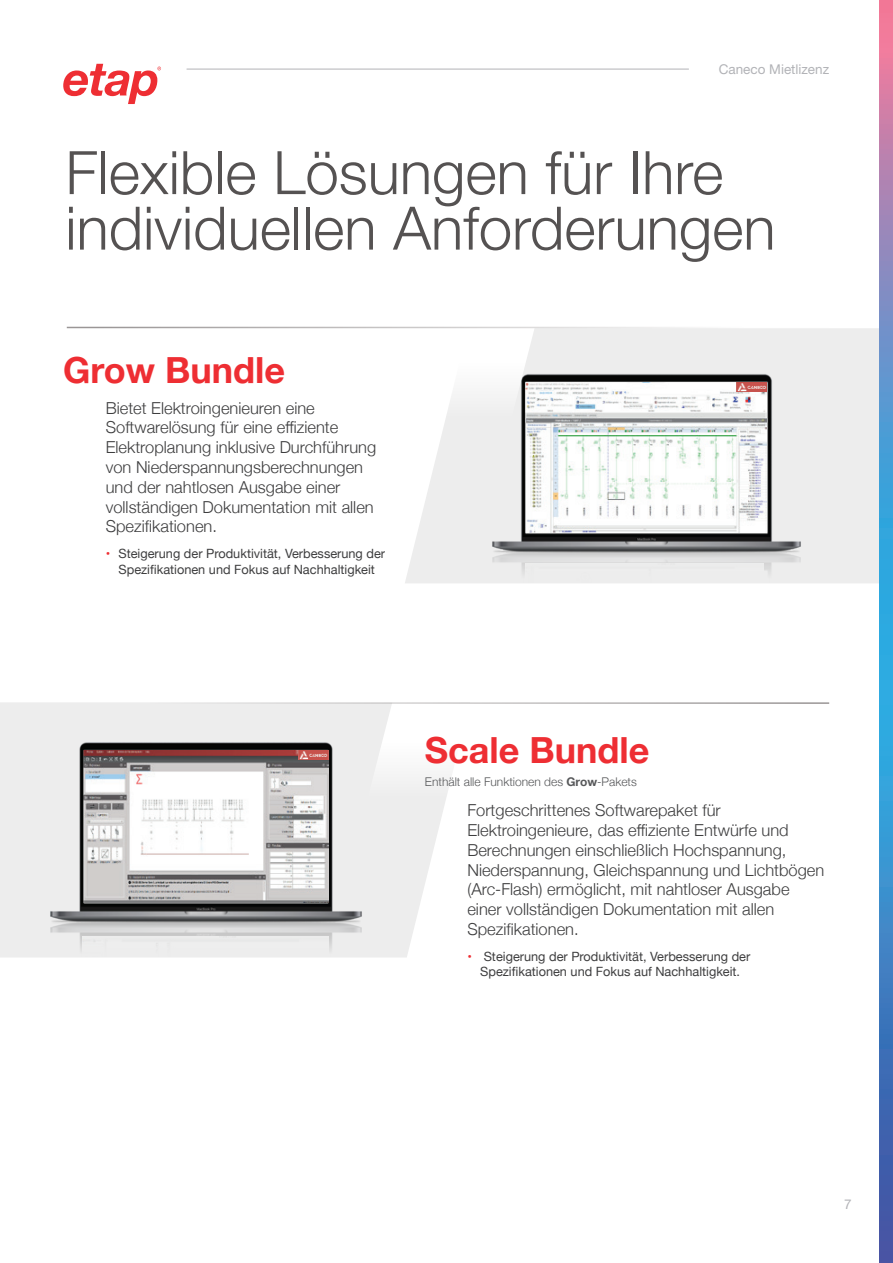
<style>
.page{position:relative;width:893px;height:1263px;background:#fff}
.page>*{position:absolute;margin:0;border:0;box-sizing:border-box;transform-origin:0 0}
.t1{font:300 60px/55.5px "Helvetica Neue";color:#555252}
.t2{font:700 36px "Helvetica Neue";color:#ee2e33}
.t3{font:300 16.5px/19.8px "Helvetica Neue";color:#3e3e3f}
.t4{font:13.5px "Helvetica Neue LT Pro";color:#b2b3b7}
.t5{font:12.75px/15.3px "Helvetica Neue";color:#3e3e3f;text-align:center}
.t6{font:300 12px "Helvetica Neue";color:#57585a}
.s1{color:#ee2e33}
.s2{font-weight:700}
</style>
<div class="page">
<svg style="left:405px;top:328px;width:474px;height:255px;background:#eee"></svg>
<img style="left:487px;top:359px;width:319px;height:189px">
<img style="left:487px;top:548px;width:319px;height:35px">
<div style="left:525px;top:564px;width:238px;height:19px;background:#ededed"></div>
<svg style="left:241px;top:326px;width:295px;height:93px"></svg>
<hr style="left:67px;top:327px;width:762px;height:1px;background:#9a9696">
<svg style="left:0;top:702px;width:446px;height:255px;background:#eee"></svg>
<img style="left:45px;top:726px;width:323px;height:191px">
<img style="left:45px;top:917px;width:323px;height:40px">
<div style="left:82px;top:936px;width:246px;height:21px;background:#ededed"></div>
<svg style="left:368px;top:704px;width:84px;height:94px"></svg>
<hr style="left:67px;top:702px;width:762px;height:2px;background:#9a9696">
<img style="left:525px;top:382px;width:242px;height:151px">
<img style="left:737px;top:382px;width:30px;height:9px">
<img style="left:84px;top:750px;width:244px;height:152px">
<img style="left:298px;top:750px;width:30px;height:9px">
<svg style="left:63px;top:64px;width:98px;height:40px"></svg>
<svg style="left:879px;top:0;width:14px;height:1263px;background:#5d8ac3"></svg>
<hr style="left:187px;top:69px;width:502px;height:1px;background:#b2b3b7">
<p class="t4" style="left:719px;top:61px;width:112px">Caneco Mietlizenz</p>
<h1 class="t1" style="left:65px;top:141px;width:712px">Flexible Lösungen für Ihre individuellen Anforderungen</h1>
<h2 class="t2" style="left:63px;top:342px;width:223px">Grow Bundle</h2>
<p class="t3" style="left:106px;top:397px;width:272px">Bietet Elektroingenieuren eine Softwarelösung für eine effiziente Elektroplanung inklusive Durchführung von Niederspannungsberechnungen und der nahtlosen Ausgabe einer vollständigen Dokumentation mit allen Spezifikationen.</p>
<p class="t5" style="left:106px;top:547px;width:281px"><span class="s1">•</span> Steigerung der Produktivität, Verbesserung der<br>Spezifikationen und Fokus auf Nachhaltigkeit</p>
<h2 class="t2" style="left:425px;top:722px;width:226px">Scale Bundle</h2>
<p class="t6" style="left:425px;top:772px;width:214px">Enthält alle Funktionen des <span class="s2">Grow</span>-Pakets</p>
<p class="t3" style="left:467px;top:799px;width:358px">Fortgeschrittenes Softwarepaket für Elektroingenieure, das effiziente Entwürfe und Berechnungen einschließlich Hochspannung, Niederspannung, Gleichspannung und Lichtbögen (Arc-Flash) ermöglicht, mit nahtloser Ausgabe einer vollständigen Dokumentation mit allen Spezifikationen.</p>
<p class="t5" style="left:467px;top:949px;width:284px"><span class="s1">•</span> Steigerung der Produktivität, Verbesserung der<br>Spezifikationen und Fokus auf Nachhaltigkeit.</p>
<p class="t4" style="left:844px;top:1196px;width:9px">7</p>
</div>
